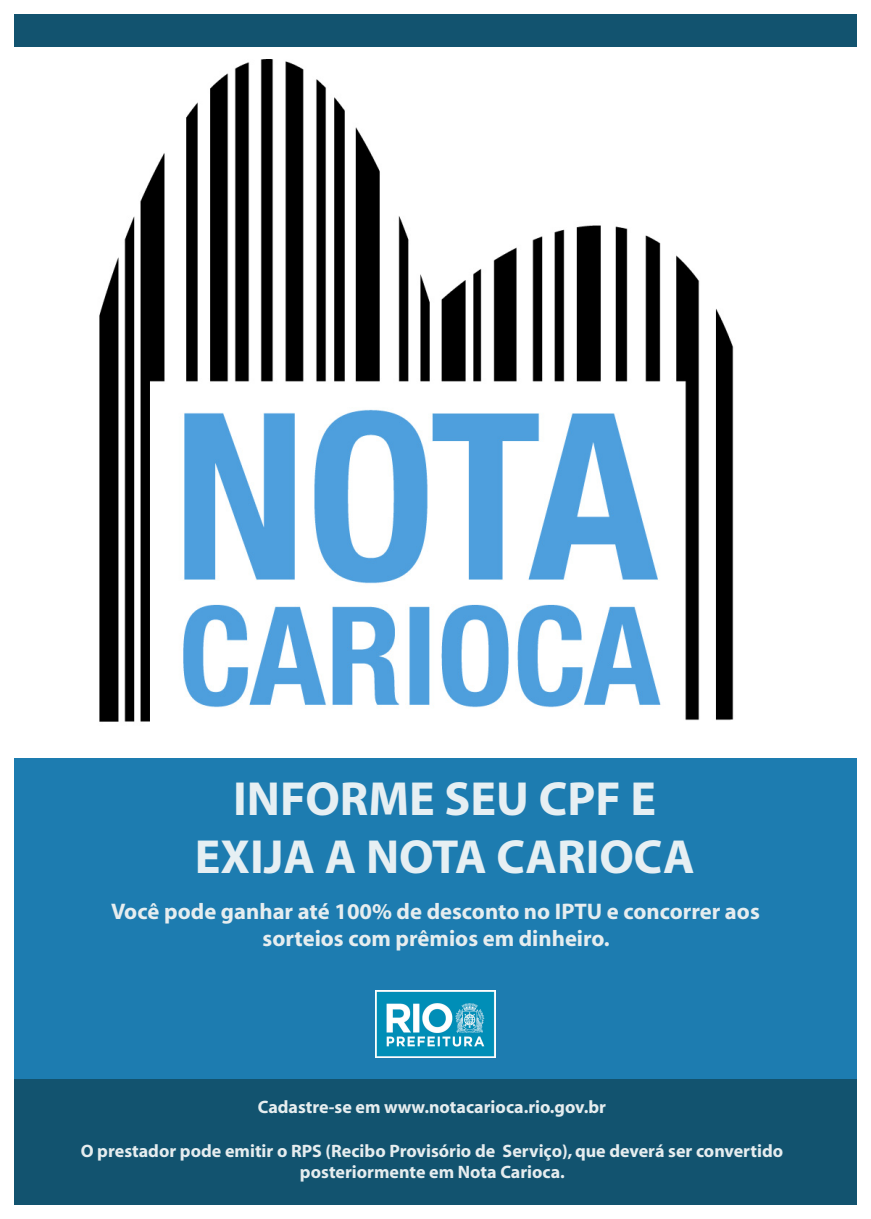
<style>
.page{position:relative;width:871px;height:1219px;background:#fff}
.page>*{position:absolute;margin:0;border:0;box-sizing:border-box;transform-origin:0 0}
.t1{font:700 48.1px/57.7px "Myriad";color:#e6eff3;text-align:center}
.t2{font:700 22.6px/27.2px "Myriad";color:#e6edef;text-align:center}
.t3{font:700 18px/21.6px "Myriad";color:#e6edef;text-align:center}
</style>
<div class="page">
<div style="left:14px;top:758px;width:842px;height:447px;background:#1d7cb0"></div>
<div style="left:14px;top:1080px;width:842px;height:125px;background:#12536f"></div>
<div style="left:14px;top:14px;width:842px;height:33px;background:#12536f"></div>
<img style="left:375px;top:991px;width:120px;height:66px">
<img style="left:99px;top:59px;width:635px;height:663px">
<h1 class="t1" style="left:195px;top:772px;width:501px">INFORME SEU CPF E<br>EXIJA A NOTA CARIOCA</h1>
<p class="t2" style="left:111px;top:898px;width:650px">Você pode ganhar até 100% de desconto no IPTU e concorrer aos sorteios com prêmios em dinheiro.</p>
<p class="t3" style="left:258px;top:1097px;width:350px">Cadastre-se em www.notacarioca.rio.gov.br</p>
<p class="t3" style="left:81px;top:1140px;width:703px">O prestador pode emitir o RPS (Recibo Provisório de Serviço), que deverá ser convertido posteriormente em Nota Carioca.</p>
</div>
